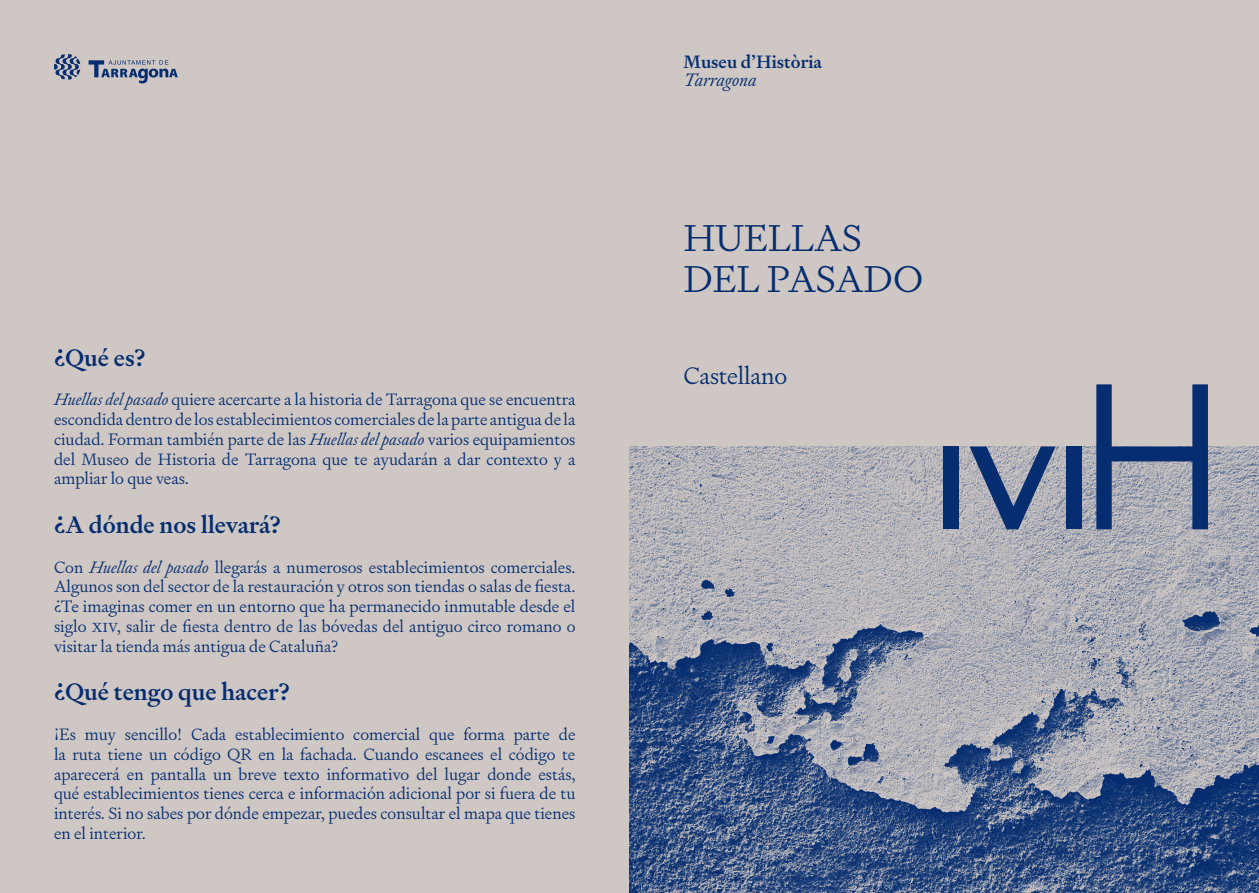
<style>
.page{position:relative;width:1259px;height:893px;background:#cec7c4}
.page>*{position:absolute;margin:0;border:0;box-sizing:border-box;transform-origin:0 0}
.t1{font:300 37.5px "Signifier";letter-spacing:-.01em;color:#052d6f}
.t2{font:500 24px "Signifier";color:#052d6f}
.t3{font:300 24px "Signifier";letter-spacing:-.01em;color:#052d6f}
.t4{font:500 18px "Signifier";color:#052d6f}
.t5{font:italic 300 18px "Signifier";color:#052d6f}
.t6{font:300 16.5px/19.8px "Signifier";color:#052d6f;text-align:justify}
.s1{font-style:italic}
</style>
<div class="page">
<img style="left:629px;top:446px;width:630px;height:447px">
<svg style="left:89px;top:60px;width:89px;height:23px"></svg>
<svg style="left:54px;top:54px;width:26px;height:26px"></svg>
<div style="left:943px;top:446px;width:15px;height:83px;background:#052d6f"></div>
<svg style="left:969px;top:446px;width:86px;height:83px"></svg>
<div style="left:1066px;top:446px;width:16px;height:83px;background:#052d6f"></div>
<svg style="left:1096px;top:384px;width:112px;height:145px"></svg>
<p class="t2" style="left:54px;top:342px;width:93px">¿Qué es?</p>
<p class="t6" style="left:54px;top:390px;width:523px"><span class="s1">Huellas del pasado</span> quiere acercarte a la historia de Tarragona que se encuentra escondida dentro de los establecimientos comerciales de la parte antigua de la ciudad. Forman también parte de las <span class="s1">Huellas del pasado</span> varios equipamientos del Museo de Historia de Tarragona que te ayudarán a dar contexto y a ampliar lo que veas.</p>
<p class="t2" style="left:54px;top:510px;width:228px">¿A dónde nos llevará?</p>
<p class="t6" style="left:54px;top:557px;width:523px">Con <span class="s1">Huellas del pasado</span> llegarás a numerosos establecimientos comerciales.<br>Algunos son del sector de la restauración y otros son tiendas o salas de fiesta. ¿Te imaginas comer en un entorno que ha permanecido inmutable desde el siglo xiv, salir de fiesta dentro de las bóvedas del antiguo circo romano o visitar la tienda más antigua de Cataluña?</p>
<p class="t2" style="left:54px;top:677px;width:237px">¿Qué tengo que hacer?</p>
<p class="t6" style="left:54px;top:724px;width:523px">¡Es muy sencillo! Cada establecimiento comercial que forma parte de la ruta tiene un código QR en la fachada. Cuando escanees el código te aparecerá en pantalla un breve texto informativo del lugar donde estás, qué establecimientos tienes cerca e información adicional por si fuera de tu interés. Si no sabes por dónde empezar, puedes consultar el mapa que tienes en el interior.</p>
<p class="t4" style="left:683px;top:50px;width:140px">Museu d’Història</p>
<p class="t5" style="left:683px;top:68px;width:75px">Tarragona</p>
<p class="t1" style="left:683px;top:215px;width:180px">HUELLAS</p>
<p class="t1" style="left:683px;top:256px;width:241px">DEL PASADO</p>
<p class="t3" style="left:683px;top:361px;width:105px">Castellano</p>
</div>
